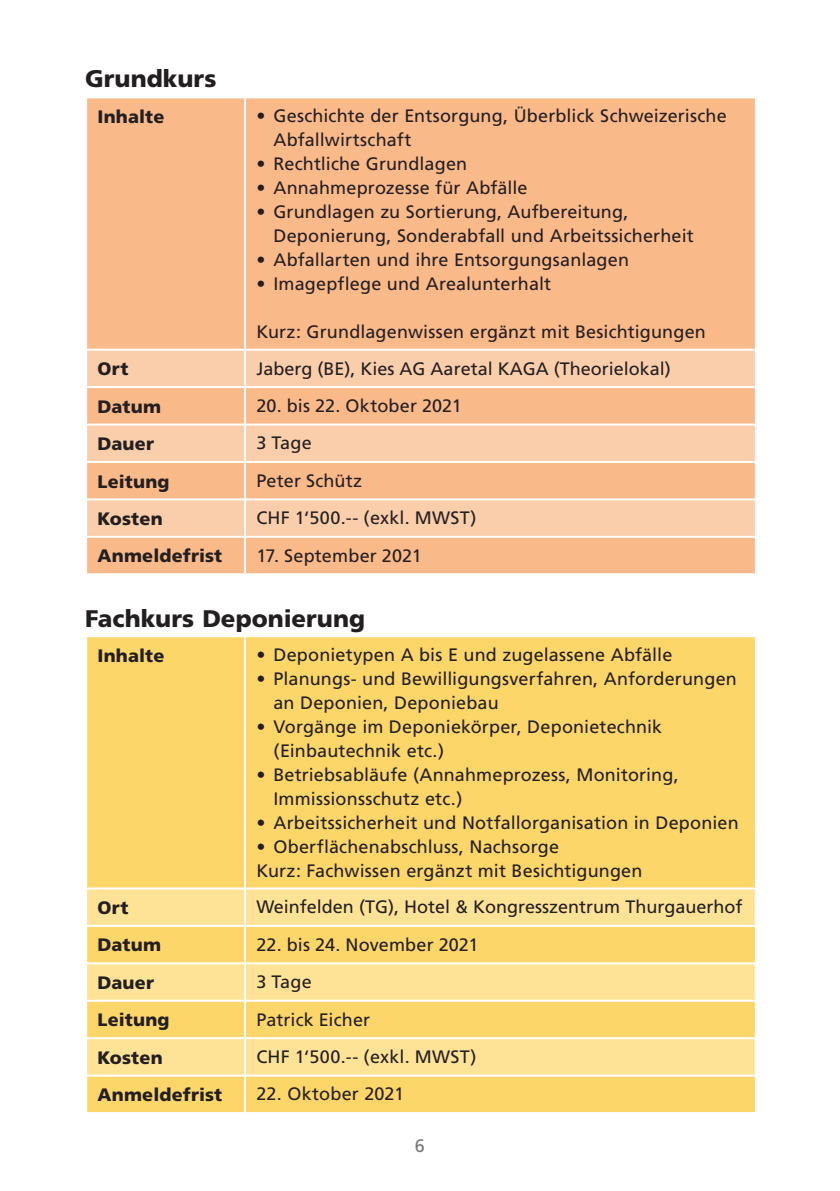
<style>
.page{position:relative;width:840px;height:1191px;background:#fff}
.page>*{position:absolute;margin:0;border:0;box-sizing:border-box;transform-origin:0 0}
.t1{font:900 24px "Frutiger";color:#231f20}
.t2{font:18px/24px "Frutiger";letter-spacing:.005em;color:#231f20}
.t3{font:900 18px "Frutiger";letter-spacing:.01em;color:#231f20}
.t4{font:18px "Frutiger";color:#757679}
</style>
<div class="page">
<div style="left:87px;top:98px;width:667px;height:475px;background:#fab989"></div>
<svg style="left:87px;top:351px;width:667px;height:185px;fill:#fbceab"></svg>
<hr style="left:244px;top:98px;width:2px;height:251px;background:#fff">
<hr style="left:85px;top:349px;width:160px;height:2px;background:#fff">
<hr style="left:245px;top:349px;width:511px;height:2px;background:#fff">
<hr style="left:244px;top:351px;width:2px;height:35px;background:#fff">
<hr style="left:85px;top:386px;width:160px;height:2px;background:#fff">
<hr style="left:245px;top:386px;width:511px;height:2px;background:#fff">
<hr style="left:244px;top:388px;width:2px;height:35px;background:#fff">
<hr style="left:244px;top:425px;width:2px;height:36px;background:#fff">
<hr style="left:244px;top:500px;width:2px;height:36px;background:#fff">
<hr style="left:244px;top:538px;width:2px;height:35px;background:#fff">
<hr style="left:85px;top:423px;width:160px;height:2px;background:#fff">
<hr style="left:245px;top:423px;width:511px;height:2px;background:#fff">
<hr style="left:85px;top:461px;width:159px;height:2px;background:#fff">
<hr style="left:85px;top:498px;width:159px;height:2px;background:#fff">
<hr style="left:85px;top:536px;width:160px;height:2px;background:#fff">
<hr style="left:245px;top:536px;width:511px;height:2px;background:#fff">
<hr style="left:244px;top:461px;width:512px;height:2px;background:#fff">
<hr style="left:244px;top:463px;width:2px;height:35px;background:#fff">
<hr style="left:244px;top:498px;width:512px;height:2px;background:#fff">
<div style="left:87px;top:637px;width:667px;height:475px;background:#fdd66a"></div>
<svg style="left:87px;top:889px;width:667px;height:185px;fill:#fee396"></svg>
<hr style="left:244px;top:637px;width:2px;height:250px;background:#fff">
<hr style="left:85px;top:887px;width:160px;height:2px;background:#fff">
<hr style="left:245px;top:887px;width:511px;height:2px;background:#fff">
<hr style="left:244px;top:889px;width:2px;height:36px;background:#fff">
<hr style="left:85px;top:925px;width:160px;height:2px;background:#fff">
<hr style="left:245px;top:925px;width:511px;height:2px;background:#fff">
<hr style="left:244px;top:927px;width:2px;height:35px;background:#fff">
<hr style="left:244px;top:964px;width:2px;height:35px;background:#fff">
<hr style="left:244px;top:1039px;width:2px;height:35px;background:#fff">
<hr style="left:244px;top:1076px;width:2px;height:36px;background:#fff">
<hr style="left:85px;top:962px;width:160px;height:2px;background:#fff">
<hr style="left:245px;top:962px;width:511px;height:2px;background:#fff">
<hr style="left:85px;top:999px;width:159px;height:2px;background:#fff">
<hr style="left:85px;top:1037px;width:159px;height:2px;background:#fff">
<hr style="left:85px;top:1074px;width:160px;height:2px;background:#fff">
<hr style="left:245px;top:1074px;width:511px;height:2px;background:#fff">
<hr style="left:244px;top:999px;width:512px;height:2px;background:#fff">
<hr style="left:244px;top:1001px;width:2px;height:36px;background:#fff">
<hr style="left:244px;top:1037px;width:512px;height:2px;background:#fff">
<h1 class="t1" style="left:85px;top:64px;width:133px">Grundkurs</h1>
<p class="t3" style="left:97px;top:106px;width:68px">Inhalte</p>
<p class="t2" style="left:273px;top:104px;width:454px;text-indent:-17px">• Geschichte der Entsorgung, Überblick Schweizerische<br>Abfallwirtschaft</p>
<p class="t2" style="left:256px;top:152px;width:212px">• Rechtliche Grundlagen</p>
<p class="t2" style="left:256px;top:176px;width:272px">• Annahmeprozesse für Abfälle</p>
<p class="t2" style="left:273px;top:200px;width:421px;text-indent:-17px">• Grundlagen zu Sortierung, Aufbereitung,<br>Deponierung, Sonderabfall und Arbeitssicherheit</p>
<p class="t2" style="left:256px;top:248px;width:374px">• Abfallarten und ihre Entsorgungsanlagen</p>
<p class="t2" style="left:256px;top:272px;width:296px">• Imagepflege und Arealunterhalt</p>
<p class="t2" style="left:256px;top:320px;width:451px">Kurz: Grundlagenwissen ergänzt mit Besichtigungen</p>
<p class="t3" style="left:97px;top:358px;width:32px">Ort</p>
<p class="t2" style="left:256px;top:356px;width:416px">Jaberg (BE), Kies AG Aaretal KAGA (Theorielokal)</p>
<p class="t3" style="left:97px;top:395px;width:65px">Datum</p>
<p class="t2" style="left:256px;top:394px;width:207px">20. bis 22. Oktober 2021</p>
<p class="t3" style="left:97px;top:433px;width:58px">Dauer</p>
<p class="t2" style="left:256px;top:431px;width:57px">3 Tage</p>
<p class="t3" style="left:97px;top:470px;width:74px">Leitung</p>
<p class="t2" style="left:256px;top:468px;width:107px">Peter Schütz</p>
<p class="t3" style="left:97px;top:508px;width:67px">Kosten</p>
<p class="t2" style="left:256px;top:506px;width:221px">CHF 1‘500.-- (exkl. MWST)</p>
<p class="t3" style="left:97px;top:545px;width:126px">Anmeldefrist</p>
<p class="t2" style="left:256px;top:543px;width:167px">17. September 2021</p>
<h1 class="t1" style="left:85px;top:604px;width:281px">Fachkurs Deponierung</h1>
<p class="t3" style="left:97px;top:644px;width:68px">Inhalte</p>
<p class="t2" style="left:256px;top:643px;width:417px">• Deponietypen A bis E und zugelassene Abfälle</p>
<p class="t2" style="left:273px;top:667px;width:464px;text-indent:-17px">• Planungs- und Bewilligungsverfahren, Anforderungen an Deponien, Deponiebau</p>
<p class="t2" style="left:273px;top:715px;width:390px;text-indent:-17px">• Vorgänge im Deponiekörper, Deponietechnik (Einbautechnik etc.)</p>
<p class="t2" style="left:273px;top:763px;width:406px;text-indent:-17px">• Betriebsabläufe (Annahmeprozess, Monitoring,<br>Immissionsschutz etc.)</p>
<p class="t2" style="left:256px;top:811px;width:483px">• Arbeitssicherheit und Notfallorganisation in Deponien</p>
<p class="t2" style="left:256px;top:835px;width:387px">• Oberflächenabschluss, Nachsorge<br>Kurz: Fachwissen ergänzt mit Besichtigungen</p>
<p class="t3" style="left:97px;top:897px;width:32px">Ort</p>
<p class="t2" style="left:256px;top:895px;width:487px">Weinfelden (TG), Hotel &amp; Kongresszentrum Thurgauerhof</p>
<p class="t3" style="left:97px;top:934px;width:65px">Datum</p>
<p class="t2" style="left:256px;top:932px;width:223px">22. bis 24. November 2021</p>
<p class="t3" style="left:97px;top:971px;width:58px">Dauer</p>
<p class="t2" style="left:256px;top:970px;width:57px">3 Tage</p>
<p class="t3" style="left:97px;top:1009px;width:74px">Leitung</p>
<p class="t2" style="left:256px;top:1007px;width:115px">Patrick Eicher</p>
<p class="t3" style="left:97px;top:1046px;width:67px">Kosten</p>
<p class="t2" style="left:256px;top:1044px;width:221px">CHF 1‘500.-- (exkl. MWST)</p>
<p class="t3" style="left:97px;top:1084px;width:126px">Anmeldefrist</p>
<p class="t2" style="left:256px;top:1082px;width:149px">22. Oktober 2021</p>
<p class="t4" style="left:415px;top:1135px;width:12px">6</p>
</div>
